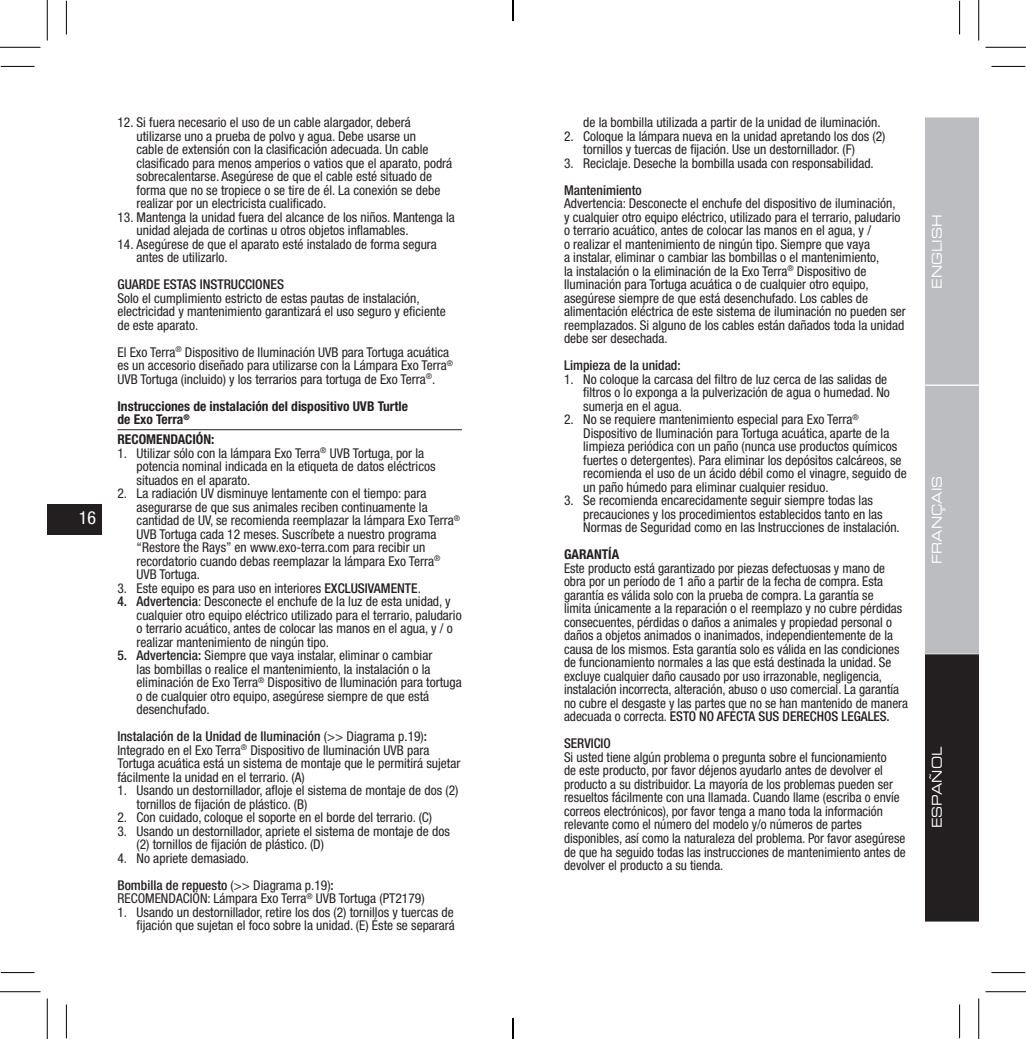
<style>
.page{position:relative;width:1026px;height:1039px;background:#fff}
.page>*{position:absolute;margin:0;border:0;box-sizing:border-box;transform-origin:0 0}
.t1{font:condensed 18px "Helvetica Neue LT Pro";color:#fff}
.t2{font:condensed 13.5px/13.5px "Helvetica Neue LT Pro";color:#231f20}
.t3{font:condensed 13.5px/13.5px "Helvetica Neue LT Std";color:#231f20}
.t4{font:700 condensed 13.5px/13.5px "Helvetica Neue LT Std";color:#231f20}
.t5{font:500 condensed 13.5px "Helvetica Neue LT Pro";color:#231f20}
.t6{font:13.5px "Eurostile LT Std Ex 2";color:#fff;scale:.9 1}
.t7{font:500 condensed 13.5px "Helvetica Neue LT Std";color:#231f20}
.s1{font-weight:500}
</style>
<div class="page">
<div style="left:47px;top:504px;width:55px;height:31px;background:#231f20"></div>
<hr style="left:117px;top:429px;width:345px;height:1px;background:#231f20">
<svg style="left:924px;top:117px;width:54px;height:805px;background:#8d8d8f"></svg>
<hr style="left:1px;top:66px;width:33px;height:1px;background:#000">
<hr style="left:991px;top:66px;width:34px;height:1px;background:#000">
<hr style="left:1px;top:972px;width:33px;height:1px;background:#000">
<hr style="left:991px;top:972px;width:34px;height:1px;background:#000">
<hr style="left:66px;top:1px;width:1px;height:33px;background:#000">
<hr style="left:66px;top:1004px;width:1px;height:34px;background:#000">
<hr style="left:959px;top:1px;width:1px;height:33px;background:#000">
<hr style="left:959px;top:1004px;width:1px;height:34px;background:#000">
<hr style="left:0;top:47px;width:40px;height:1px;background:#000">
<hr style="left:985px;top:47px;width:41px;height:1px;background:#000">
<hr style="left:0;top:991px;width:40px;height:1px;background:#000">
<hr style="left:985px;top:991px;width:41px;height:1px;background:#000">
<hr style="left:47px;top:0;width:1px;height:41px;background:#000">
<hr style="left:47px;top:998px;width:1px;height:40px;background:#000">
<hr style="left:978px;top:0;width:1px;height:41px;background:#000">
<hr style="left:978px;top:998px;width:1px;height:40px;background:#000">
<svg style="left:512px;top:0;width:1px;height:21px"></svg>
<svg style="left:512px;top:1018px;width:1px;height:20px"></svg>
<h1 class="t1" style="left:79px;top:507px;width:19px">16</h1>
<p class="t2" style="left:137px;top:115px;width:317px;text-indent:-19px">12. Si fuera necesario el uso de un cable alargador, deberá utilizarse uno a prueba de polvo y agua. Debe usarse un<br>cable de extensión con la clasificación adecuada. Un cable clasificado para menos amperios o vatios que el aparato, podrá sobrecalentarse. Asegúrese de que el cable esté situado de forma que no se tropiece o se tire de él. La conexión se debe realizar por un electricista cualificado.</p>
<p class="t2" style="left:137px;top:210px;width:320px;text-indent:-19px">13. Mantenga la unidad fuera del alcance de los niños. Mantenga la unidad alejada de cortinas u otros objetos inflamables.</p>
<p class="t2" style="left:137px;top:237px;width:302px;text-indent:-19px">14. Asegúrese de que el aparato esté instalado de forma segura antes de utilizarlo.</p>
<p class="t5" style="left:117px;top:276px;width:168px">GUARDE ESTAS INSTRUCCIONES</p>
<p class="t2" style="left:117px;top:291px;width:330px">Solo el cumplimiento estricto de estas pautas de instalación, electricidad y mantenimiento garantizará el uso seguro y eficiente de este aparato.</p>
<p class="t2" style="left:117px;top:345px;width:337px">El Exo Terra<sup>®</sup> Dispositivo de Iluminación UVB para Tortuga acuática es un accesorio diseñado para utilizarse con la Lámpara Exo Terra<sup>®<br></sup>UVB Tortuga (incluido) y los terrarios para tortuga de Exo Terra<sup>®</sup>.</p>
<p class="t4" style="left:117px;top:399px;width:292px">Instrucciones de instalación del dispositivo UVB Turtle de Exo Terra<sup>®</sup></p>
<p class="t4" style="left:117px;top:432px;width:99px">RECOMENDACIÓN:</p>
<p class="t2" style="left:137px;top:446px;width:300px;text-indent:-19px">1. Utilizar sólo con la lámpara Exo Terra<sup>®</sup> UVB Tortuga, por la potencia nominal indicada en la etiqueta de datos eléctricos situados en el aparato.</p>
<p class="t2" style="left:137px;top:486px;width:325px;text-indent:-19px">2. La radiación UV disminuye lentamente con el tiempo: para asegurarse de que sus animales reciben continuamente la cantidad de UV, se recomienda reemplazar la lámpara Exo Terra<sup>® </sup>UVB Tortuga cada 12 meses. Suscríbete a nuestro programa “Restore the Rays” en www.exo-terra.com para recibir un recordatorio cuando debas reemplazar la lámpara Exo Terra<sup>® </sup>UVB Tortuga.</p>
<p class="t2" style="left:117px;top:581px;width:305px">3. Este equipo es para uso en interiores <span class="s1">EXCLUSIVAMENTE</span>.</p>
<p class="t2" style="left:137px;top:594px;width:327px;text-indent:-19px"><span class="s1">4. Advertencia</span>: Desconecte el enchufe de la luz de esta unidad, y cualquier otro equipo eléctrico utilizado para el terrario, paludario o terrario acuático, antes de colocar las manos en el agua, y / o realizar mantenimiento de ningún tipo.</p>
<p class="t2" style="left:137px;top:648px;width:327px;text-indent:-19px"><span class="s1">5. Advertencia:</span> Siempre que vaya instalar, eliminar o cambiar<br>las bombillas o realice el mantenimiento, la instalación o la eliminación de Exo Terra<sup>®</sup> Dispositivo de Iluminación para tortuga o de cualquier otro equipo, asegúrese siempre de que está desenchufado.</p>
<p class="t2" style="left:117px;top:729px;width:344px"><span class="s1">Instalación de la Unidad de Iluminación</span> (&gt;&gt; Diagrama p.19)<span class="s1">:<br></span>Integrado en el Exo Terra<sup>®</sup> Dispositivo de Iluminación UVB para Tortuga acuática está un sistema de montaje que le permitirá sujetar fácilmente la unidad en el terrario. (A)</p>
<p class="t2" style="left:137px;top:783px;width:323px;text-indent:-19px">1. Usando un destornillador, afloje el sistema de montaje de dos (2) tornillos de fijación de plástico. (B)</p>
<p class="t2" style="left:117px;top:810px;width:316px">2. Con cuidado, coloque el soporte en el borde del terrario. (C)</p>
<p class="t2" style="left:137px;top:824px;width:315px;text-indent:-19px">3. Usando un destornillador, apriete el sistema de montaje de dos (2) tornillos de fijación de plástico. (D)</p>
<p class="t2" style="left:117px;top:844px;width:218px;line-height:27px">4. No apriete demasiado.<br><span class="s1">Bombilla de repuesto</span> (&gt;&gt; Diagrama p.19)<span class="s1">:</span></p>
<p class="t2" style="left:117px;top:891px;width:309px">RECOMENDACIÓN: Lámpara Exo Terra<sup>®</sup> UVB Tortuga (PT2179)</p>
<p class="t2" style="left:117px;top:905px;width:339px;text-align:right">1. Usando un destornillador, retire los dos (2) tornillos y tuercas de fijación que sujetan el foco sobre la unidad. (E) Éste se separará</p>
<p class="t2" style="left:583px;top:115px;width:299px">de la bombilla utilizada a partir de la unidad de iluminación.</p>
<p class="t2" style="left:583px;top:129px;width:304px;text-indent:-19px">2. Coloque la lámpara nueva en la unidad apretando los dos (2) tornillos y tuercas de fijación. Use un destornillador. (F)</p>
<p class="t2" style="left:564px;top:156px;width:311px">3. Reciclaje. Deseche la bombilla usada con responsabilidad.</p>
<p class="t5" style="left:564px;top:182px;width:79px">Mantenimiento</p>
<p class="t2" style="left:564px;top:196px;width:343px">Advertencia: Desconecte el enchufe del dispositivo de iluminación,<br>y cualquier otro equipo eléctrico, utilizado para el terrario, paludario o terrario acuático, antes de colocar las manos en el agua, y /<br>o realizar el mantenimiento de ningún tipo. Siempre que vaya<br>a instalar, eliminar o cambiar las bombillas o el mantenimiento,<br>la instalación o la eliminación de la Exo Terra<sup>®</sup> Dispositivo de Iluminación para Tortuga acuática o de cualquier otro equipo, asegúrese siempre de que está desenchufado. Los cables de alimentación eléctrica de este sistema de iluminación no pueden ser reemplazados. Si alguno de los cables están dañados toda la unidad debe ser desechada.</p>
<p class="t5" style="left:564px;top:357px;width:118px">Limpieza de la unidad:</p>
<p class="t2" style="left:583px;top:372px;width:308px;text-indent:-19px">1. No coloque la carcasa del filtro de luz cerca de las salidas de filtros o lo exponga a la pulverización de agua o humedad. No sumerja en el agua.</p>
<p class="t2" style="left:583px;top:412px;width:325px;text-indent:-19px">2. No se requiere mantenimiento especial para Exo Terra<sup>® </sup>Dispositivo de Iluminación para Tortuga acuática, aparte de la limpieza periódica con un paño (nunca use productos químicos fuertes o detergentes). Para eliminar los depósitos calcáreos, se recomienda el uso de un ácido débil como el vinagre, seguido de un paño húmedo para eliminar cualquier residuo.</p>
<p class="t2" style="left:583px;top:493px;width:318px;text-indent:-19px">3. Se recomienda encarecidamente seguir siempre todas las precauciones y los procedimientos establecidos tanto en las<br>Normas de Seguridad como en las Instrucciones de instalación.</p>
<p class="t4" style="left:564px;top:547px;width:57px">GARANTÍA</p>
<p class="t3" style="left:564px;top:561px;width:345px">Este producto está garantizado por piezas defectuosas y mano de obra por un período de 1 año a partir de la fecha de compra. Esta garantía es válida solo con la prueba de compra. La garantía se<br>limita únicamente a la reparación o el reemplazo y no cubre pérdidas consecuentes, pérdidas o daños a animales y propiedad personal o daños a objetos animados o inanimados, independientemente de la causa de los mismos. Esta garantía solo es válida en las condiciones de funcionamiento normales a las que está destinada la unidad. Se excluye cualquier daño causado por uso irrazonable, negligencia, instalación incorrecta, alteración, abuso o uso comercial. La garantía no cubre el desgaste y las partes que no se han mantenido de manera adecuada o correcta. <span class="s1">ESTO NO AFECTA SUS DERECHOS LEGALES.</span></p>
<p class="t7" style="left:564px;top:735px;width:48px">SERVICIO</p>
<p class="t3" style="left:564px;top:750px;width:343px">Si usted tiene algún problema o pregunta sobre el funcionamiento<br>de este producto, por favor déjenos ayudarlo antes de devolver el producto a su distribuidor. La mayoría de los problemas pueden ser resueltos fácilmente con una llamada. Cuando llame (escriba o envíe correos electrónicos), por favor tenga a mano toda la información relevante como el número del modelo y/o números de partes disponibles, así como la naturaleza del problema. Por favor asegúrese de que ha seguido todas las instrucciones de mantenimiento antes de devolver el producto a su tienda.</p>
<p class="t6" style="left:927px;top:289px;width:84px;rotate:-90deg">ENGLISH</p>
<p class="t6" style="left:927px;top:563px;width:99px;rotate:-90deg">FRANÇAIS</p>
<p class="t6" style="left:927px;top:828px;width:92px;rotate:-90deg">ESPAÑOL</p>
</div>
